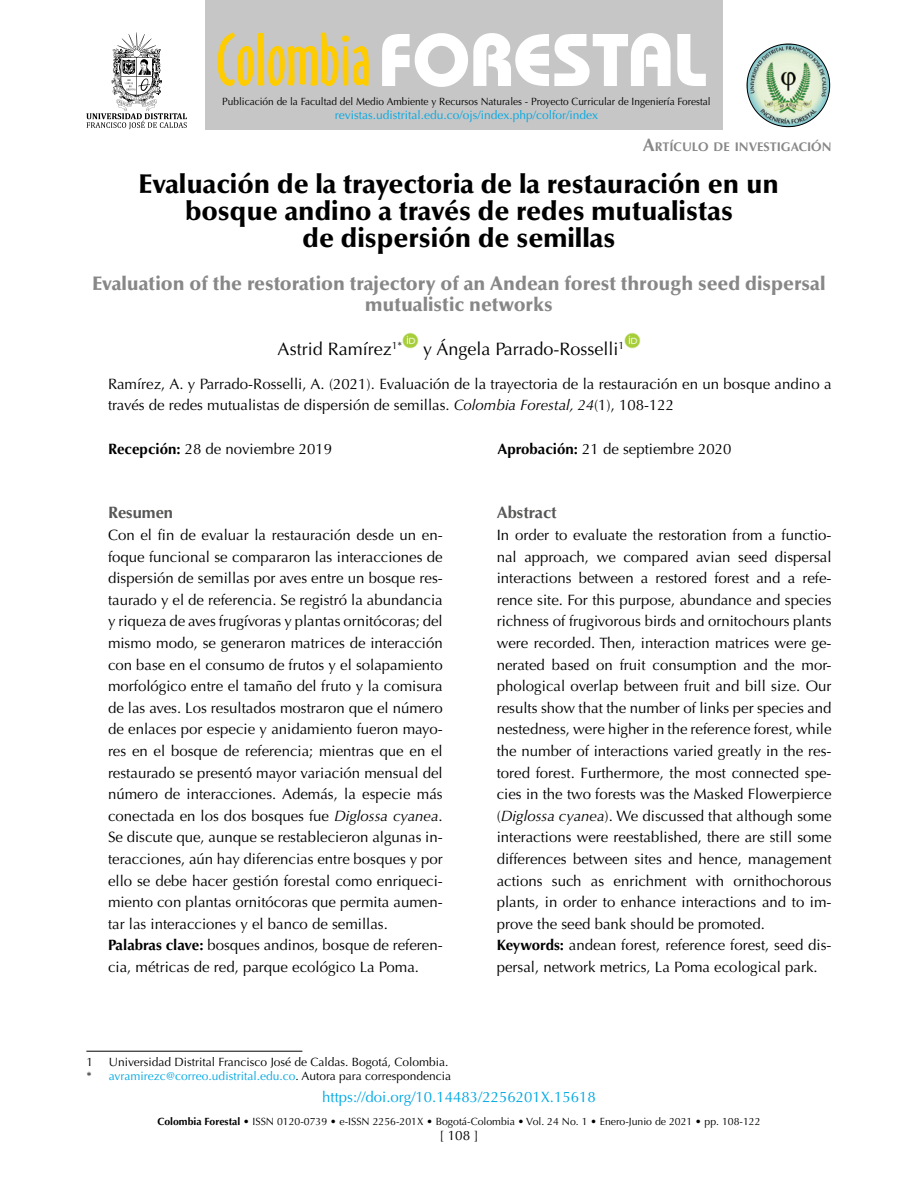
<style>
.page{position:relative;width:918px;height:1188px;background:#fff}
.page>*{position:absolute;margin:0;border:0;box-sizing:border-box;transform-origin:0 0}
.t1{font:900 27px/27px "Optima LT Std";color:#000;text-align:center}
.t2{font:900 19.5px/21.6px "Optima LT Std";color:#878787;text-align:center}
.t3{font:18px "Optima LT Std";color:#000}
.t4{font:700 16.5px "Optima LT Std";color:#575756}
.t5{font:15px/21.6px "Optima LT Std";color:#000}
.t6{font:15px "Optima LT Std";color:#00a8e3}
.t7{font:13.5px "Optima LT Std";color:#000}
.t8{font:700 12.6px "Optima LT Std";color:#878787}
.t9{font:12px/14.4px "Optima LT Std";color:#000;text-align:right}
.t10{font:12px "Optima LT Std";color:#00a8e3}
.t11{font:10.5px "Optima LT Std";color:#000}
.t12{font:10.5px "Optima LT Std";color:#000;scale:.96 1}
.s1{font-size:18px}
.s2{font-style:italic}
.s3{font-weight:700}
.s4{color:#00a8e3}
</style>
<div class="page">
<div style="left:205px;top:0;width:518px;height:130px;background:#c6c6c6"></div>
<svg style="left:218px;top:32px;width:151px;height:54px"></svg>
<svg style="left:382px;top:33px;width:324px;height:54px"></svg>
<img style="left:747px;top:44px;width:83px;height:83px;border-radius:41px">
<div style="left:747px;top:44px;width:83px;height:83px;border:1px solid #000;border-radius:50%"></div>
<svg style="left:86px;top:32px;width:101px;height:97px"></svg>
<img style="left:402px;top:333px;width:16px;height:16px">
<img style="left:624px;top:333px;width:16px;height:16px">
<hr style="left:86px;top:1051px;width:216px;height:1px;background:#000">
<p class="t12" style="left:222px;top:96px;width:510px">Publicación de la Facultad del Medio Ambiente y Recursos Naturales - Proyecto Curricular de Ingeniería Forestal</p>
<p class="t10" style="left:335px;top:108px;width:265px">revistas.udistrital.edu.co/ojs/index.php/colfor/index</p>
<p class="t8" style="left:643px;top:140px;width:190px"><span class="s1">A</span>RTÍCULO DE INVESTIGACIÓN</p>
<h1 class="t1" style="left:139px;top:170px;width:642px">Evaluación de la trayectoria de la restauración en un bosque andino a través de redes mutualistas<br>de dispersión de semillas</h1>
<h2 class="t2" style="left:93px;top:273px;width:734px">Evaluation of the restoration trajectory of an Andean forest through seed dispersal mutualistic networks</h2>
<p class="t3" style="left:278px;top:338px;width:348px">Astrid Ramírez<sup>1*</sup> y Ángela Parrado-Rosselli<sup>1</sup></p>
<p class="t5" style="left:108px;top:373px;width:725px">Ramírez, A. y Parrado-Rosselli, A. (2021). Evaluación de la trayectoria de la restauración en un bosque andino a través de redes mutualistas de dispersión de semillas. <span class="s2">Colombia Forestal, 24</span>(1), 108-122</p>
<p class="t5" style="left:108px;top:438px;width:226px"><span class="s3">Recepción:</span> 28 de noviembre 2019</p>
<p class="t5" style="left:497px;top:438px;width:236px"><span class="s3">Aprobación:</span> 21 de septiembre 2020</p>
<p class="t4" style="left:108px;top:503px;width:67px">Resumen</p>
<p class="t5" style="left:108px;top:524px;width:336px">Con el fin de evaluar la restauración desde un en&shy;foque funcional se compararon las interacciones de dispersión de semillas por aves entre un bosque res&shy;taurado y el de referencia. Se registró la abundancia y riqueza de aves frugívoras y plantas ornitócoras; del mismo modo, se generaron matrices de interacción con base en el consumo de frutos y el solapamiento morfológico entre el tamaño del fruto y la comisura de las aves. Los resultados mostraron que el número de enlaces por especie y anidamiento fueron mayo&shy;res en el bosque de referencia; mientras que en el restaurado se presentó mayor variación mensual del número de interacciones. Además, la especie más conectada en los dos bosques fue <span class="s2">Diglossa cyanea</span>.<br>Se discute que, aunque se restablecieron algunas in&shy;teracciones, aún hay diferencias entre bosques y por ello se debe hacer gestión forestal como enriqueci&shy;miento con plantas ornitócoras que permita aumen&shy;tar las interacciones y el banco de semillas.<br><span class="s3">Palabras clave:</span> bosques andinos, bosque de referen&shy;cia, métricas de red, parque ecológico La Poma.</p>
<p class="t9" style="left:86px;top:1055px;width:366px">Universidad Distrital Francisco José de Caldas. Bogotá, Colombia.<br>* <span class="s4">avramirezc@correo.udistrital.edu.co</span>. Autora para correspondencia</p>
<p class="t9" style="left:86px;top:1055px;width:8px">1</p>
<p class="t4" style="left:497px;top:503px;width:62px">Abstract</p>
<p class="t5" style="left:497px;top:524px;width:336px">In order to evaluate the restoration from a functio&shy;nal approach, we compared avian seed dispersal interactions between a restored forest and a refe&shy;rence site. For this purpose, abundance and species richness of frugivorous birds and ornitochours plants were recorded. Then, interaction matrices were ge&shy;nerated based on fruit consumption and the mor&shy;phological overlap between fruit and bill size. Our results show that the number of links per species and nestedness, were higher in the reference forest, while the number of interactions varied greatly in the res&shy;tored forest. Furthermore, the most connected spe&shy;cies in the two forests was the Masked Flowerpierce (<span class="s2">Diglossa cyanea</span>). We discussed that although some interactions were reestablished, there are still some differences between sites and hence, management actions such as enrichment with ornithochorous plants, in order to enhance interactions and to im&shy;prove the seed bank should be promoted.<br><span class="s3">Keywords:</span> andean forest, reference forest, seed dis&shy;persal, network metrics, La Poma ecological park.</p>
<p class="t6" style="left:322px;top:1088px;width:275px">https://doi.org/10.14483/2256201X.15618</p>
<p class="t11" style="left:157px;top:1115px;width:605px"><span class="s3">Colombia Forestal</span> • ISSN 0120-0739 • e-ISSN 2256-201X • Bogotá-Colombia • Vol. 24 No. 1 • Enero-Junio de 2021 • pp. 108-122</p>
<p class="t7" style="left:439px;top:1127px;width:41px">[ 108 ]</p>
</div>
